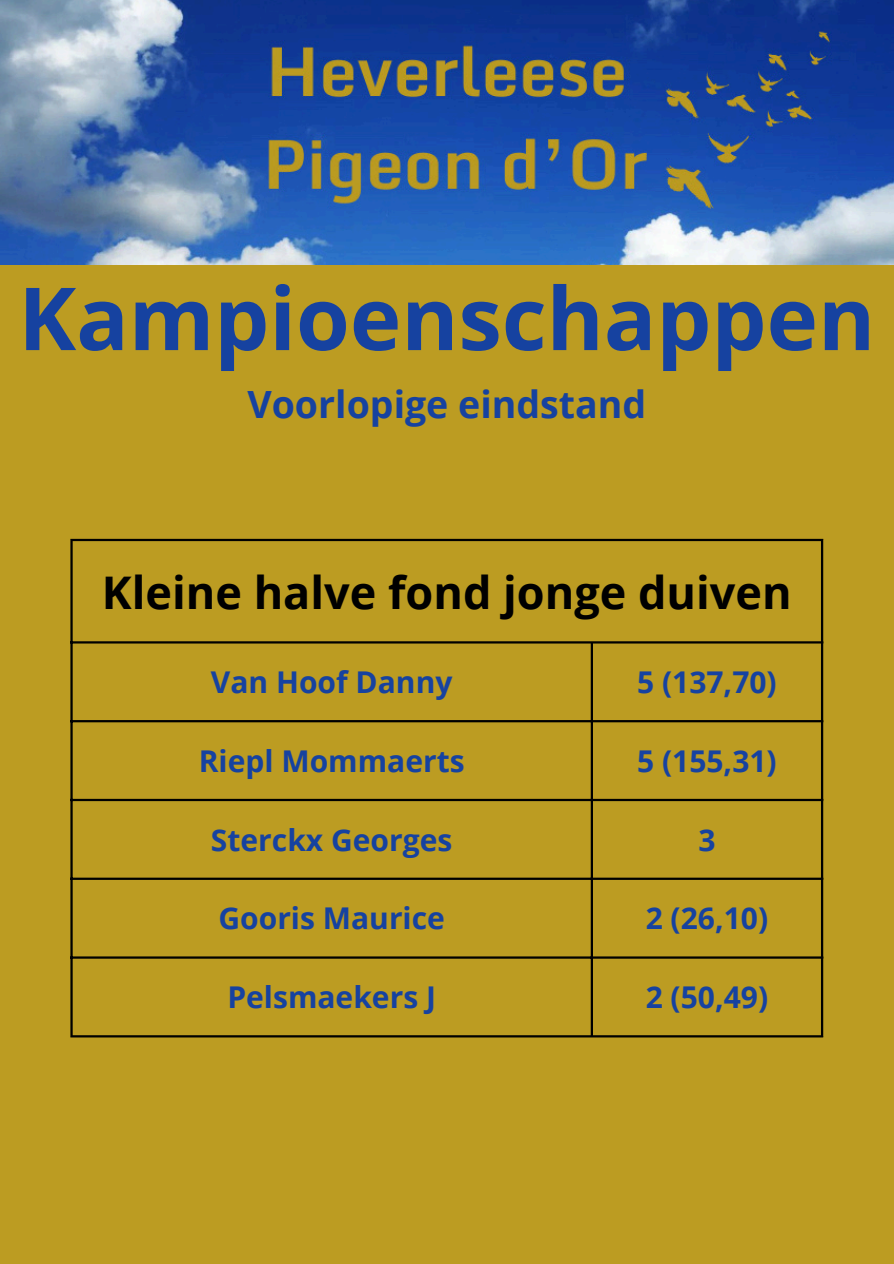
<style>
.page{position:relative;width:894px;height:1264px;background:#fff}
.page>*{position:absolute;margin:0;border:0;box-sizing:border-box;transform-origin:0 0}
.t1{font:700 87px "Open Sans";color:#1642a0}
.t2{font:700 45px "Open Sans";color:#000}
.t3{font:700 37.5px "Open Sans";color:#1642a0}
.t4{font:700 30px "Open Sans";color:#1642a0}
</style>
<div class="page">
<div style="left:0;top:0;width:893px;height:1263px;background:#bc9c22"></div>
<img style="left:0;top:0;width:893px;height:264px">
<hr style="left:70px;top:541px;width:3px;height:494px;background:#000">
<hr style="left:590px;top:643px;width:3px;height:392px;background:#000">
<hr style="left:820px;top:541px;width:3px;height:494px;background:#000">
<hr style="left:70px;top:539px;width:753px;height:2px;background:#000">
<hr style="left:70px;top:641px;width:753px;height:2px;background:#000">
<hr style="left:70px;top:720px;width:753px;height:2px;background:#000">
<hr style="left:70px;top:798px;width:753px;height:3px;background:#000">
<hr style="left:70px;top:877px;width:753px;height:2px;background:#000">
<hr style="left:70px;top:956px;width:753px;height:2px;background:#000">
<hr style="left:70px;top:1035px;width:753px;height:2px;background:#000">
<p class="t1" style="left:18px;top:257px;width:858px">Kampioenschappen</p>
<p class="t3" style="left:247px;top:377px;width:400px">Voorlopige eindstand</p>
<h1 class="t2" style="left:102px;top:560px;width:691px">Kleine halve fond jonge duiven</h1>
<p class="t4" style="left:211px;top:661px;width:243px">Van Hoof Danny</p>
<p class="t4" style="left:637px;top:661px;width:141px">5 (137,70)</p>
<p class="t4" style="left:199px;top:739px;width:267px">Riepl Mommaerts</p>
<p class="t4" style="left:637px;top:739px;width:141px">5 (155,31)</p>
<p class="t4" style="left:211px;top:818px;width:243px">Sterckx Georges</p>
<p class="t4" style="left:698px;top:818px;width:19px">3</p>
<p class="t4" style="left:218px;top:897px;width:228px">Gooris Maurice</p>
<p class="t4" style="left:645px;top:897px;width:124px">2 (26,10)</p>
<p class="t4" style="left:227px;top:976px;width:210px">Pelsmaekers J</p>
<p class="t4" style="left:645px;top:976px;width:124px">2 (50,49)</p>
</div>
